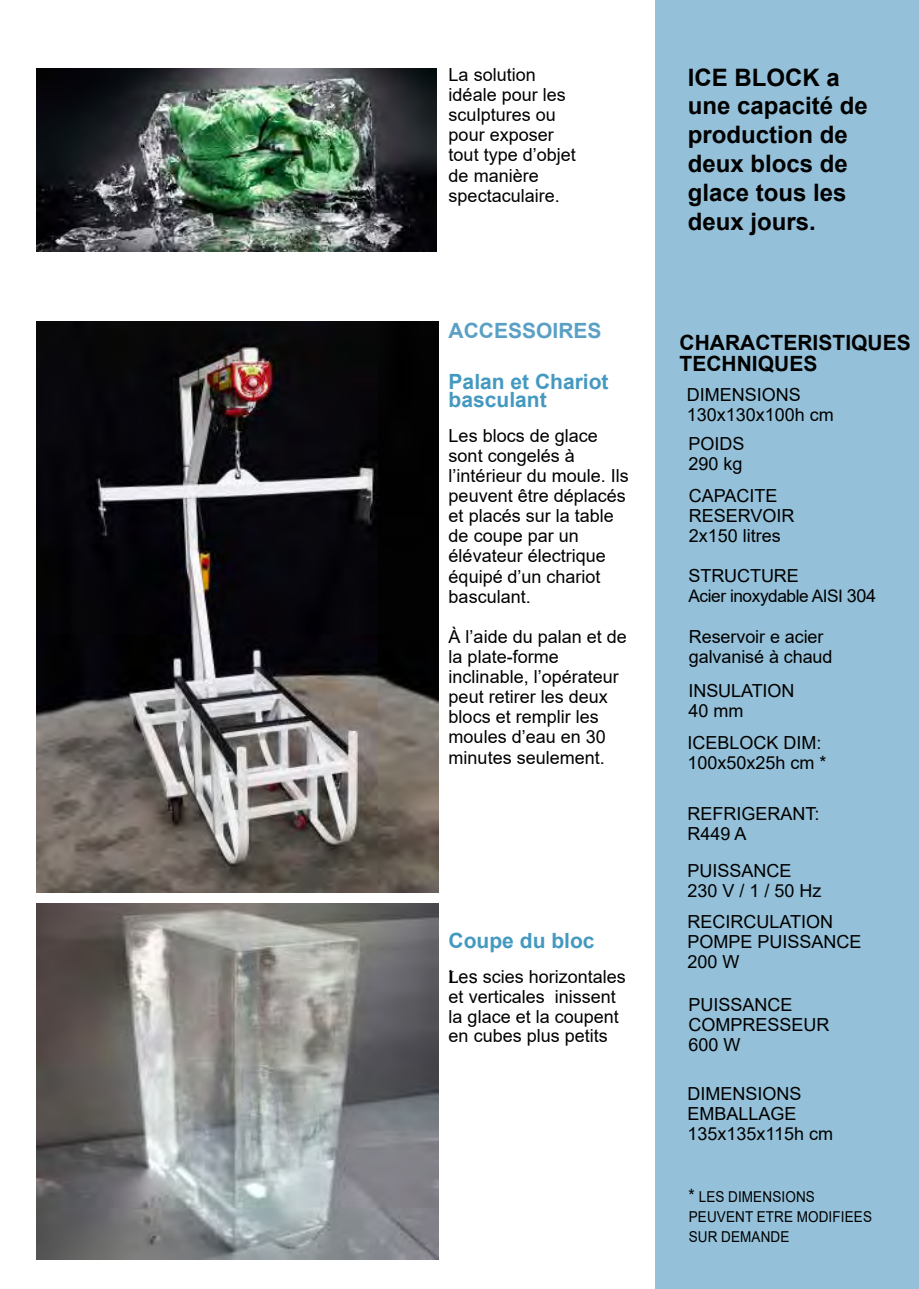
<style>
.page{position:relative;width:919px;height:1289px;background:#fff}
.page>*{position:absolute;margin:0;border:0;box-sizing:border-box;transform-origin:0 0}
.t1{font:700 24px/28.8px "Arial";color:#000}
.t2{font:700 21px/18px "Arial";color:#4499c0}
.t3{font:700 21px/21px "Arial";color:#000}
.t4{font:700 21px "Arial";color:#5aa0c5}
.t5{font:18px/20.1px "Arial";color:#000}
.t6{font:17.25px "Arial";letter-spacing:-.025em;color:#000}
.t7{font:15px/20.1px "Arial";letter-spacing:.01em;color:#000;scale:.9 1}
.s1{font-style:inherit}
.s2{font-size:18px}
</style>
<div class="page">
<div style="left:655px;top:0;width:263px;height:1288px;background:#94c1d9"></div>
<img style="left:36px;top:322px;width:402px;height:570px">
<img style="left:36px;top:68px;width:401px;height:184px">
<img style="left:36px;top:903px;width:402px;height:356px">
<p class="t5" style="left:448px;top:64px;width:129px">La solution idéale pour les sculptures ou pour exposer tout type d’objet de manière spectaculaire.</p>
<p class="t4" style="left:448px;top:316px;width:154px">ACCESSOIRES</p>
<p class="t2" style="left:448px;top:373px;width:161px">Palan et Chariot basculant</p>
<p class="t5" style="left:448px;top:425px;width:182px">Les blocs de glace sont congelés à l’intérieur du moule. Ils peuvent être déplacés et placés sur la table de coupe par un élévateur électrique équipé d’un chariot basculant.</p>
<p class="t5" style="left:448px;top:626px;width:180px">À l’aide du palan et de la plate-forme inclinable, l’opérateur peut retirer les deux blocs et remplir les moules d’eau en 30 minutes seulement.</p>
<p class="t2" style="left:448px;top:932px;width:147px">Coupe du bloc</p>
<p class="t5" style="left:448px;top:966px;width:179px"><span class="s1">Les</span> scies horizontales et verticales inissent la glace et la coupent en cubes plus petits</p>
<h1 class="t1" style="left:687px;top:64px;width:182px">ICE BLOCK a une capacité de production de deux blocs de glace tous les deux jours.</h1>
<p class="t3" style="left:679px;top:333px;width:233px">CHARACTERISTIQUES<br>TECHNIQUES</p>
<p class="t5" style="left:686px;top:384px;width:149px">DIMENSIONS<br>130x130x100h cm</p>
<p class="t5" style="left:688px;top:434px;width:58px">POIDS<br>290 kg</p>
<p class="t5" style="left:688px;top:486px;width:107px">CAPACITE<br>RESERVOIR<br>2x150 litres</p>
<p class="t5" style="left:688px;top:566px;width:112px">STRUCTURE</p>
<p class="t6" style="left:688px;top:584px;width:189px">Acier inoxydable AISI <span class="s2">304</span></p>
<p class="t5" style="left:688px;top:626px;width:145px">Reservoir e acier galvanisé à chaud</p>
<p class="t5" style="left:688px;top:680px;width:107px">INSULATION<br>40 mm</p>
<p class="t5" style="left:687px;top:732px;width:141px">ICEBLOCK DIM:<br>100x50x25h cm *</p>
<p class="t5" style="left:687px;top:803px;width:134px">REFRIGERANT:<br>R449 A</p>
<p class="t5" style="left:687px;top:860px;width:136px">PUISSANCE<br>230 V / 1 / 50 Hz</p>
<p class="t5" style="left:687px;top:911px;width:176px">RECIRCULATION<br>POMPE PUISSANCE<br>200 W</p>
<p class="t5" style="left:688px;top:994px;width:143px">PUISSANCE<br>COMPRESSEUR<br>600 W</p>
<p class="t5" style="left:687px;top:1083px;width:147px">DIMENSIONS<br>EMBALLAGE<br>135x135x115h cm</p>
<p class="t7" style="left:688px;top:1185px;width:205px"><span class="s2">*</span> LES DIMENSIONS<br>PEUVENT ETRE MODIFIEES<br>SUR DEMANDE</p>
</div>
